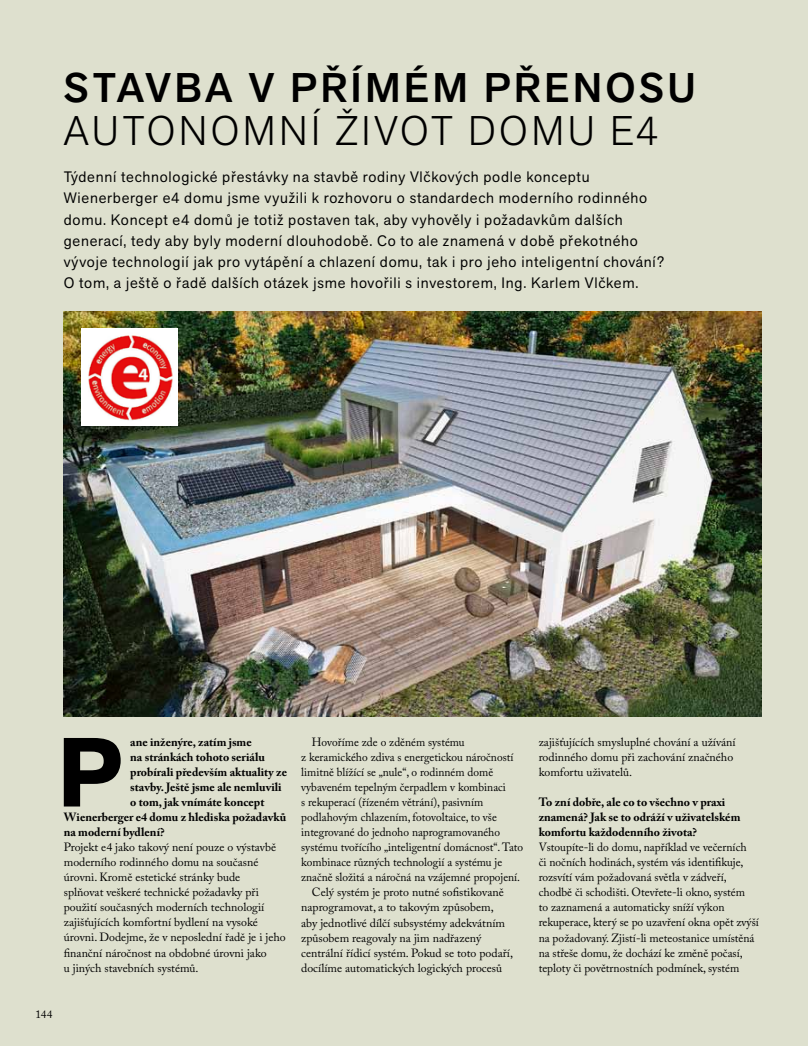
<style>
.page{position:relative;width:808px;height:1046px;background:#fff}
.page>*{position:absolute;margin:0;border:0;box-sizing:border-box;transform-origin:0 0}
.t1{font:700 97px "Akzid Grtsk Next";color:#000}
.t2{font:500 41px "Akzid Grtsk Next";letter-spacing:.085em;color:#000}
.t3{font:300 41px "Akzid Grtsk Next";letter-spacing:.08em;color:#000}
.t4{font:15px/21.2px "Akzid Grtsk Next";letter-spacing:.05em;color:#000}
.t5{font:11.88px/15px "Adobe Caslon Pro";color:#000}
.t6{font:11.88px "Adobe Caslon Pro";color:#000;scale:.96 1}
.t7{font:700 11.88px/15px "Adobe Caslon Pro";color:#000}
.t8{font:11.25px "Adobe Caslon Pro";color:#000}
</style>
<div class="page">
<div style="left:0;top:0;width:808px;height:1045px;background:#dee0ce"></div>
<img style="left:64px;top:311px;width:698px;height:405px">
<img style="left:81px;top:329px;width:97px;height:96px">
<h2 class="t2" style="left:64px;top:61px;width:633px">STAVBA V PŘÍMÉM PŘENOSU</h2>
<h2 class="t3" style="left:64px;top:104px;width:596px">AUTONOMNÍ ŽIVOT DOMU E4</h2>
<p class="t4" style="left:64px;top:166px;width:602px">Týdenní technologické přestávky na stavbě rodiny Vlčkových podle konceptu Wienerberger e4 domu jsme využili k rozhovoru o standardech moderního rodinného domu. Koncept e4 domů je totiž postaven tak, aby vyhověly i požadavkům dalších generací, tedy aby byly moderní dlouhodobě. Co to ale znamená v době překotného vývoje technologií jak pro vytápění a chlazení domu, tak i pro jeho inteligentní chování?<br>O tom, a ještě o řadě dalších otázek jsme hovořili s investorem, Ing. Karlem Vlčkem.</p>
<h1 class="t1" style="left:58px;top:709px;width:66px">P</h1>
<p class="t7" style="left:130px;top:734px;width:123px">ane inženýre, zatím jsme</p>
<p class="t7" style="left:130px;top:749px;width:136px">na stránkách tohoto seriálu</p>
<p class="t7" style="left:130px;top:764px;width:158px">probírali především aktuality ze</p>
<p class="t7" style="left:130px;top:779px;width:153px">stavby. Ještě jsme ale nemluvili</p>
<p class="t7" style="left:130px;top:794px;width:136px">o tom, jak vnímáte koncept</p>
<p class="t7" style="left:64px;top:809px;width:224px">Wienerberger e4 domu z hlediska požadavků</p>
<p class="t7" style="left:64px;top:824px;width:102px">na moderní bydlení?</p>
<p class="t5" style="left:64px;top:839px;width:224px">Projekt e4 jako takový není pouze o výstavbě moderního rodinného domu na současné úrovni. kromě estetické stránky bude<br>splňovat veškeré technické požadavky při použití současných moderních technologií zajišťujících komfortní bydlení na vysoké úrovni. dodejme, že v neposlední řadě je i jeho finanční náročnost na obdobné úrovni jako<br>u jiných stavebních systémů.</p>
<p class="t8" style="left:35px;top:1006px;width:19px">144</p>
<p class="t6" style="left:312px;top:735px;width:161px">Hovoříme zde o zděném systému</p>
<p class="t6" style="left:301px;top:750px;width:223px">z keramického zdiva s energetickou náročností</p>
<p class="t6" style="left:301px;top:765px;width:201px">limitně blížící se „nule“, o rodinném domě</p>
<p class="t6" style="left:301px;top:780px;width:215px">vybaveném tepelným čerpadlem v kombinaci</p>
<p class="t6" style="left:301px;top:795px;width:191px">s rekuperací (řízeném větrání), pasivním</p>
<p class="t6" style="left:301px;top:810px;width:205px">podlahovým chlazením, fotovoltaice, to vše</p>
<p class="t6" style="left:301px;top:825px;width:209px">integrované do jednoho naprogramovaného</p>
<p class="t6" style="left:301px;top:840px;width:233px">systému tvořícího „inteligentní domácnost“. Tato</p>
<p class="t6" style="left:301px;top:855px;width:211px">kombinace různých technologií a systému je</p>
<p class="t6" style="left:301px;top:870px;width:230px">značně složitá a náročná na vzájemné propojení.</p>
<p class="t5" style="left:312px;top:884px;width:193px">Celý systém je proto nutné sofistikovaně</p>
<p class="t5" style="left:301px;top:899px;width:194px">naprogramovat, a to takovým způsobem,</p>
<p class="t5" style="left:301px;top:914px;width:205px">aby jednotlivé dílčí subsystémy adekvátním</p>
<p class="t5" style="left:301px;top:929px;width:181px">způsobem reagovaly na jim nadřazený</p>
<p class="t5" style="left:301px;top:944px;width:213px">centrální řídicí systém. Pokud se toto podaří,</p>
<p class="t5" style="left:301px;top:959px;width:202px">docílíme automatických logických procesů</p>
<p class="t5" style="left:539px;top:734px;width:199px">zajišťujících smysluplné chování a užívání rodinného domu při zachování značného komfortu uživatelů.</p>
<p class="t7" style="left:539px;top:794px;width:203px">To zní dobře, ale co to všechno v praxi znamená? Jak se to odráží v uživatelském komfortu každodenního života?</p>
<p class="t5" style="left:539px;top:839px;width:222px">Vstoupíte-li do domu, například ve večerních<br>či nočních hodinách, systém vás identifikuje, rozsvítí vám požadovaná světla v zádveří, chodbě či schodišti. otevřete-li okno, systém<br>to zaznamená a automaticky sníží výkon rekuperace, který se po uzavření okna opět zvýší na požadovaný. Zjistí-li meteostanice umístěná na střeše domu, že dochází ke změně počasí, teploty či povětrnostních podmínek, systém</p>
</div>
